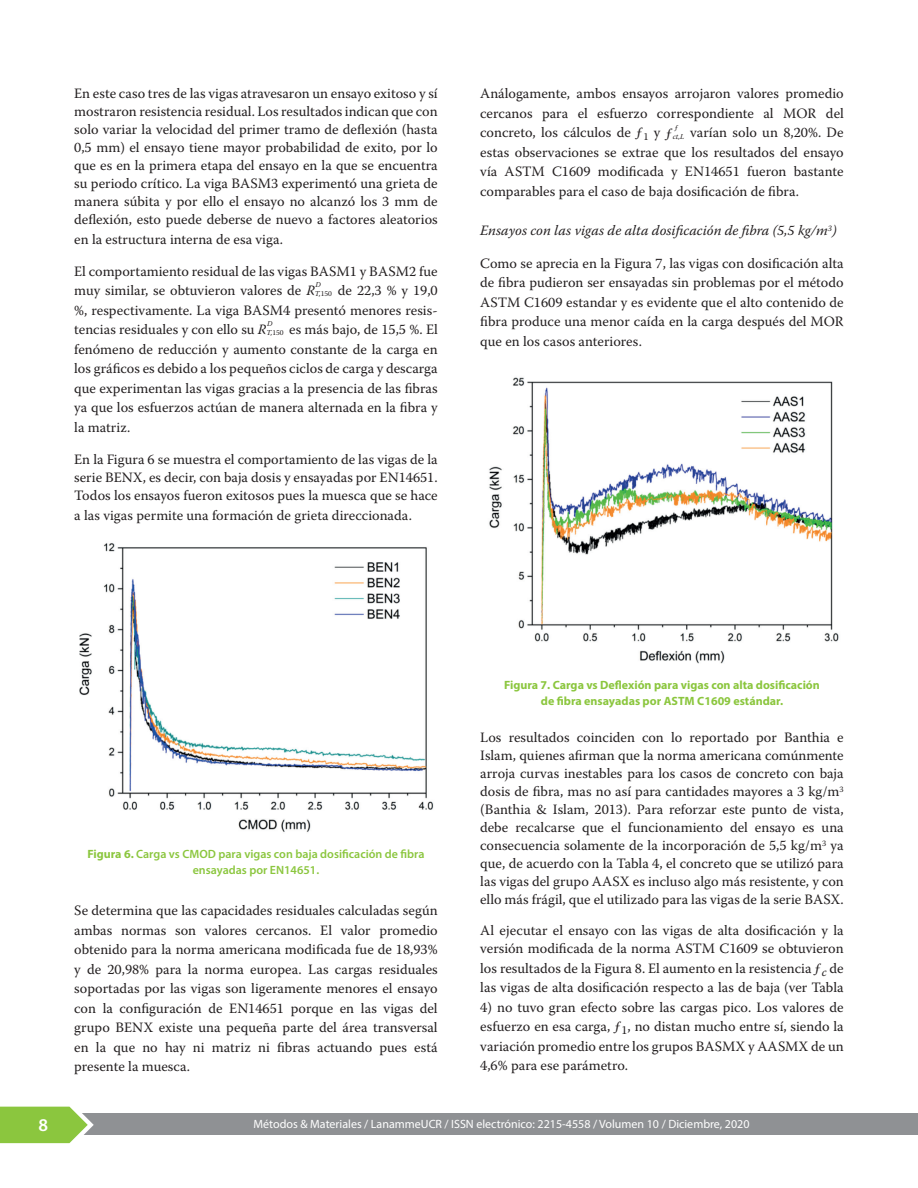
<style>
.page{position:relative;width:918px;height:1188px;background:#fff}
.page>*{position:absolute;margin:0;border:0;box-sizing:border-box;transform-origin:0 0}
.t1{font:600 18px "Myriad Pro";color:#fff}
.t2{font:14.25px/19.5px "Warnock Pro";color:#231f20;text-align:justify}
.t3{font:italic 14.25px "Warnock Pro";color:#231f20}
.t4{font:700 12px/16.5px "Myriad Pro";color:#8bc63e;text-align:center}
.t5{font:12px "Myriad Pro";color:#fff}
.t6{font:600 12px/16.5px "Myriad Pro";color:#8bc63e;text-align:center}
.t7{font:italic 7.5px "Warnock Pro";color:#231f20}
.t8{font:7.5px "Warnock Pro";color:#231f20}
.s1{font-style:italic}
.s2{font-style:italic;font-size:7.5px}
.s3{font-size:7.5px}
.s4{font-weight:700}
</style>
<div class="page">
<div style="left:0;top:1114px;width:918px;height:21px;background:#8f9194"></div>
<svg style="left:0;top:1107px;width:94px;height:36px;background:#99cb59"></svg>
<img style="left:79px;top:543px;width:355px;height:289px">
<img style="left:489px;top:377px;width:350px;height:287px">
<p class="t2" style="left:74px;top:84px;width:365px;line-height:18px">En este caso tres de las vigas atravesaron un ensayo exitoso y sí mostraron resistencia residual. Los resultados indican que con solo variar la velocidad del primer tramo de deflexión (hasta 0,5 mm) el ensayo tiene mayor probabilidad de exito, por lo que es en la primera etapa del ensayo en la que se encuentra su periodo crítico. La viga BASM3 experimentó una grieta de manera súbita y por ello el ensayo no alcanzó los 3 mm de deflexión, esto puede deberse de nuevo a factores aleatorios</p>
<p class="t2" style="left:74px;top:229px;width:210px">en la estructura interna de esa viga.</p>
<p class="t2" style="left:74px;top:261px;width:365px">El comportamiento residual de las vigas BASM1 y BASM2 fue muy similar, se obtuvieron valores de <span class="s1">R</span><span class="s2">T,</span><span class="s3">150</span> de 22,3 % y 19,0</p>
<p class="t7" style="left:316px;top:280px;width:7px">D</p>
<p class="t2" style="left:74px;top:300px;width:365px">%, respectivamente. La viga BASM4 presentó menores resis&shy;tencias residuales y con ello su <span class="s1">R</span><span class="s2">T,</span><span class="s3">150</span> es más bajo, de 15,5 %. El</p>
<p class="t7" style="left:267px;top:319px;width:7px">D</p>
<p class="t2" style="left:74px;top:339px;width:365px">fenómeno de reducción y aumento constante de la carga en los gráficos es debido a los pequeños ciclos de carga y descarga que experimentan las vigas gracias a la presencia de las fibras ya que los esfuerzos actúan de manera alternada en la fibra y la matriz.</p>
<p class="t2" style="left:74px;top:450px;width:365px;line-height:18px">En la Figura 6 se muestra el comportamiento de las vigas de la serie BENX, es decir, con baja dosis y ensayadas por EN14651.<br>Todos los ensayos fueron exitosos pues la muesca que se hace</p>
<p class="t2" style="left:74px;top:505px;width:339px">a las vigas permite una formación de grieta direccionada.</p>
<p class="t2" style="left:480px;top:84px;width:365px">Análogamente, ambos ensayos arrojaron valores promedio cercanos para el esfuerzo correspondiente al MOR del concreto, los cálculos de ƒ<sub>1</sub> y ƒ<sub>ct,L</sub> varían solo un 8,20%. De</p>
<p class="t8" style="left:675px;top:123px;width:5px">ƒ</p>
<p class="t2" style="left:480px;top:142px;width:365px">estas observaciones se extrae que los resultados del ensayo vía ASTM C1609 modificada y EN14651 fueron bastante comparables para el caso de baja dosificación de fibra.</p>
<p class="t3" style="left:480px;top:222px;width:358px">Ensayos con las vigas de alta dosificación de fibra (5,5 kg/m<sup>3</sup>)</p>
<p class="t2" style="left:480px;top:253px;width:365px">Como se aprecia en la Figura 7, las vigas con dosificación alta de fibra pudieron ser ensayadas sin problemas por el método ASTM C1609 estandar y es evidente que el alto contenido de fibra produce una menor caída en la carga después del MOR que en los casos anteriores.</p>
<p class="t6" style="left:87px;top:845px;width:339px"><span class="s4">Figura 6.</span> Carga vs CMOD para vigas con baja dosificación de fibra ensayadas por EN14651.</p>
<p class="t2" style="left:74px;top:901px;width:365px">Se determina que las capacidades residuales calculadas según ambas normas son valores cercanos. El valor promedio obtenido para la norma americana modificada fue de 18,93% y de 20,98% para la norma europea. Las cargas residuales soportadas por las vigas son ligeramente menores el ensayo con la configuración de EN14651 porque en las vigas del grupo BENX existe una pequeña parte del área transversal en la que no hay ni matriz ni fibras actuando pues está presente la muesca.</p>
<p class="t4" style="left:504px;top:676px;width:317px">Figura 7. Carga vs Deflexión para vigas con alta dosificación de fibra ensayadas por ASTM C1609 estándar.</p>
<p class="t2" style="left:480px;top:728px;width:365px;line-height:18px">Los resultados coinciden con lo reportado por Banthia e Islam, quienes afirman que la norma americana comúnmente arroja curvas inestables para los casos de concreto con baja dosis de fibra, mas no así para cantidades mayores a 3 kg/m<sup>3 </sup>(Banthia &amp; Islam, 2013). Para reforzar este punto de vista, debe recalcarse que el funcionamiento del ensayo es una consecuencia solamente de la incorporación de 5,5 kg/m<sup>3</sup> ya que, de acuerdo con la Tabla 4, el concreto que se utilizó para las vigas del grupo AASX es incluso algo más resistente, y con ello más frágil, que el utilizado para las vigas de la serie BASX.</p>
<p class="t2" style="left:480px;top:921px;width:365px;line-height:18px">Al ejecutar el ensayo con las vigas de alta dosificación y la versión modificada de la norma ASTM C1609 se obtuvieron</p>
<p class="t2" style="left:480px;top:958px;width:365px">los resultados de la Figura 8. El aumento en la resistencia ƒ<sub>c</sub> de las vigas de alta dosificación respecto a las de baja (ver Tabla</p>
<p class="t2" style="left:480px;top:997px;width:365px">4) no tuvo gran efecto sobre las cargas pico. Los valores de esfuerzo en esa carga, ƒ<sub>1</sub>, no distan mucho entre sí, siendo la variación promedio entre los grupos BASMX y AASMX de un 4,6% para ese parámetro.</p>
<p class="t1" style="left:38px;top:1114px;width:11px">8</p>
<p class="t5" style="left:254px;top:1117px;width:497px">Métodos &amp; Materiales / LanammeUCR / ISSN electrónico: 2215-4558 / Volumen 10 / Diciembre, 2020</p>
</div>
